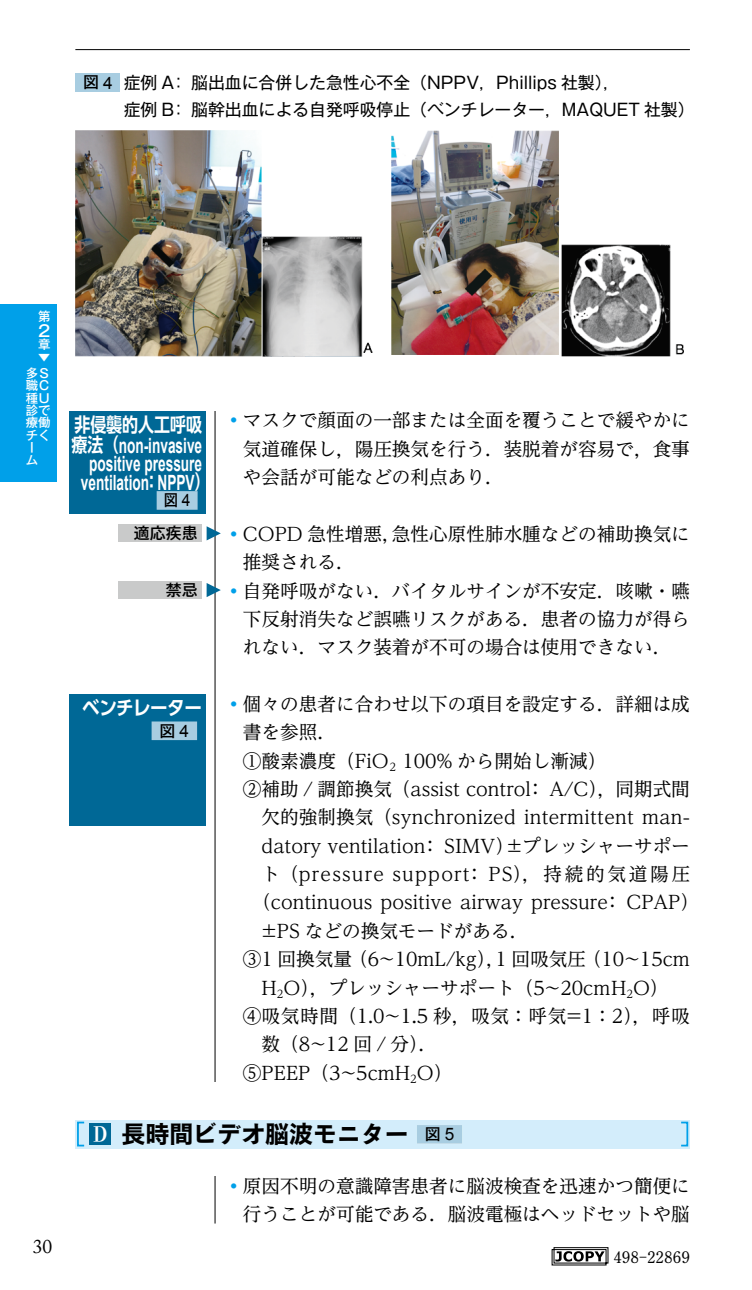
<style>
.page{position:relative;width:752px;height:1290px;background:#fff}
.page>*{position:absolute;margin:0;border:0;box-sizing:border-box;transform-origin:0 0}
.t1{font:24px "Hira Sans Old Std W7";color:#000}
.t2{font:700 21px/18.5px "Arial";color:#fff;text-align:center;scale:.65 1}
.t3{font:19.5px "UD Shin Go C Oniz Pr 6 De B";color:#fff;scale:.91 1}
.t4{font:19.5px "UD Shin Go C Oniz Pr 6 De B";color:#fff}
.t5{font:19.5px "Adobe Caslon Pro";color:#000}
.t6{font:18.5px/28.2px "UD Reimin Pr 6";color:#000;text-align:justify}
.t7{font:18.5px "UD Reimin Pr 6";letter-spacing:.065em;color:#000}
.t8{font:18.5px "UD Reimin Pr 6";letter-spacing:.04em;color:#000}
.t9{font:16.75px/27.5px "Gothic MB101 Pr 6";color:#000}
.t10{font:700 16px "Futo Min A101 Pr 6";color:#000}
.t11{font:500 16px/33.2px "Gothic MB101 Pr 6";color:#000;scale:.9 1}
.t12{font:500 16px "Gothic MB101 Pr 6";color:#000}
.t13{font:500 16px "Gothic MB101 Pr 6";color:#fff}
.t14{font:500 12.5px/12.5px "Gothic MB101 Pr 6";color:#fff}
.s1{font-weight:500;font-size:16px}
.s2{font-family:"Arial";font-size:17.25px}
.s3{font-family:"Reim Pr 6";color:#00a0e9}
.s4{font-family:"Shuei Shogo M Std H";font-size:21.25px;color:#fff}
.s5{font-family:"Gothic MB101 Pr 6";font-weight:500;font-size:16px}
.s6{font-family:"UD Shin Go C Oniz Pr 6 De B";font-weight:400;font-size:19.5px}
.s7{font-family:"Arial";font-weight:400;font-size:17.25px}
</style>
<div class="page">
<hr style="left:214px;top:71px;width:1px;height:1152px;background:#000">
<svg style="left:551px;top:1247px;width:57px;height:18px"></svg>
<div style="left:75px;top:1082px;width:614px;height:93px;background:#fff"></div>
<div style="left:75px;top:1120px;width:614px;height:28px;background:#d3edfb"></div>
<svg style="left:77px;top:1121px;width:8px;height:26px"></svg>
<svg style="left:681px;top:1121px;width:7px;height:26px"></svg>
<div style="left:89px;top:1123px;width:22px;height:21px;background:#006896"></div>
<div style="left:69px;top:411px;width:137px;height:103px;background:#006896"></div>
<div style="left:156px;top:491px;width:41px;height:19px;background:#a8cde1"></div>
<div style="left:118px;top:524px;width:83px;height:18px;background:#c9caca"></div>
<svg style="left:206px;top:526px;width:15px;height:14px"></svg>
<div style="left:118px;top:581px;width:83px;height:18px;background:#c9caca"></div>
<svg style="left:206px;top:583px;width:15px;height:14px"></svg>
<div style="left:69px;top:694px;width:137px;height:132px;background:#006896"></div>
<div style="left:151px;top:721px;width:46px;height:19px;background:#a8cde1"></div>
<div style="left:76px;top:71px;width:614px;height:340px;background:#fff"></div>
<img style="left:76px;top:130px;width:608px;height:226px">
<div style="left:76px;top:73px;width:44px;height:19px;background:#a8cde1"></div>
<div style="left:0;top:305px;width:57px;height:177px;background:#00a0e9"></div>
<hr style="left:75px;top:49px;width:614px;height:1px;background:#000">
<p class="t9" style="left:124px;top:67px;width:572px;text-indent:-40px"><span class="s1">図</span> <span class="s2">4</span> 症例 A：脳出血に合併した急性心不全（NPPV，Phillips 社製），<br>症例 B：脳幹出血による自発呼吸停止（ベンチレーター，MAQUET 社製）</p>
<p class="t14" style="left:38px;top:309px;width:13px">第</p>
<p class="t13" style="left:38px;top:317px;width:13px">2</p>
<p class="t14" style="left:38px;top:338px;width:13px">章</p>
<p class="t14" style="left:51px;top:351px;width:14px;rotate:90deg">▶</p>
<p class="t14" style="left:26px;top:366px;width:26px">多S職C種U診で療働チくー<br>ム</p>
<p class="t5" style="left:33px;top:1234px;width:21px">30</p>
<p class="t6" style="left:243px;top:406px;width:448px;text-indent:-19px"><span class="s3">⿠</span>マスクで顔面の一部または全面を覆うことで緩やかに気道確保し，陽圧換気を行う．装脱着が容易で，食事や会話が可能などの利点あり．</p>
<p class="t6" style="left:224px;top:519px;width:467px"><span class="s3">⿠</span>COPD 急性増悪，急性心原性肺水腫などの補助換気に</p>
<p class="t6" style="left:243px;top:547px;width:113px">推奨される．</p>
<p class="t6" style="left:224px;top:576px;width:467px"><span class="s3">⿠</span>自発呼吸がない．バイタルサインが不安定．咳嗽・嚥</p>
<p class="t6" style="left:243px;top:604px;width:448px">下反射消失など誤嚥リスクがある．患者の協力が得ら</p>
<p class="t6" style="left:243px;top:633px;width:429px">れない．マスク装着が不可の場合は使用できない．</p>
<p class="t6" style="left:224px;top:689px;width:467px"><span class="s3">⿠</span>個々の患者に合わせ以下の項目を設定する．詳細は成</p>
<p class="t6" style="left:243px;top:718px;width:95px">書を参照．</p>
<p class="t6" style="left:243px;top:746px;width:364px">①酸素濃度（FiO<sub>2</sub> 100% から開始し漸減）</p>
<p class="t6" style="left:243px;top:774px;width:448px">②補助 / 調節換気（assist control： A/C），同期式間</p>
<p class="t6" style="left:261px;top:803px;width:429px">欠的強制換気（synchronized intermittent man-</p>
<p class="t6" style="left:261px;top:831px;width:429px">datory ventilation： SIMV）±プレッシャーサポー</p>
<p class="t7" style="left:261px;top:859px;width:429px">ト（pressure support： PS），持続的気道陽圧</p>
<p class="t6" style="left:252px;top:888px;width:448px">（continuous positive airway pressure： CPAP）</p>
<p class="t6" style="left:260px;top:916px;width:270px">±PS などの換気モードがある．</p>
<p class="t6" style="left:243px;top:944px;width:448px">③1 回換気量（6〜10mL/kg），1 回吸気圧（10〜15cm</p>
<p class="t6" style="left:261px;top:973px;width:408px">H<sub>2</sub>O），プレッシャーサポート（5〜20cm H<sub>2</sub>O）</p>
<p class="t8" style="left:243px;top:1001px;width:448px">④吸気時間（1.0〜1.5 秒，吸気：呼気＝1：2），呼吸</p>
<p class="t6" style="left:261px;top:1029px;width:177px">数（8〜12 回 / 分）．</p>
<p class="t6" style="left:243px;top:1058px;width:211px">⑤PEEP（3〜5cmH<sub>2</sub>O）</p>
<p class="t1" style="left:93px;top:1115px;width:362px"><span class="s4">D</span> 長時間ビデオ脳波モニター <span class="s5">図</span> <span class="s2">5</span></p>
<p class="t6" style="left:224px;top:1171px;width:467px;text-align:right"><span class="s3">⿠</span>原因不明の意識障害患者に脳波検査を迅速かつ簡便に行うことが可能である．脳波電極はヘッドセットや脳</p>
<p class="t3" style="left:74px;top:409px;width:142px">非侵襲的人工呼吸</p>
<p class="t2" style="left:71px;top:437px;width:213px"><span class="s6">療法（</span>non-invasive positive pressure ventilation<span class="s6">：</span> NPPV<span class="s6">）</span></p>
<p class="t11" style="left:134px;top:483px;width:72px;text-indent:30px">図<span class="s7">4</span>適応疾患</p>
<p class="t12" style="left:166px;top:577px;width:33px">禁忌</p>
<p class="t4" style="left:82px;top:692px;width:121px">ベンチレーター</p>
<p class="t12" style="left:159px;top:717px;width:31px">図<span class="s7">4</span></p>
<p class="t10" style="left:613px;top:1244px;width:78px">498-22869</p>
</div>
